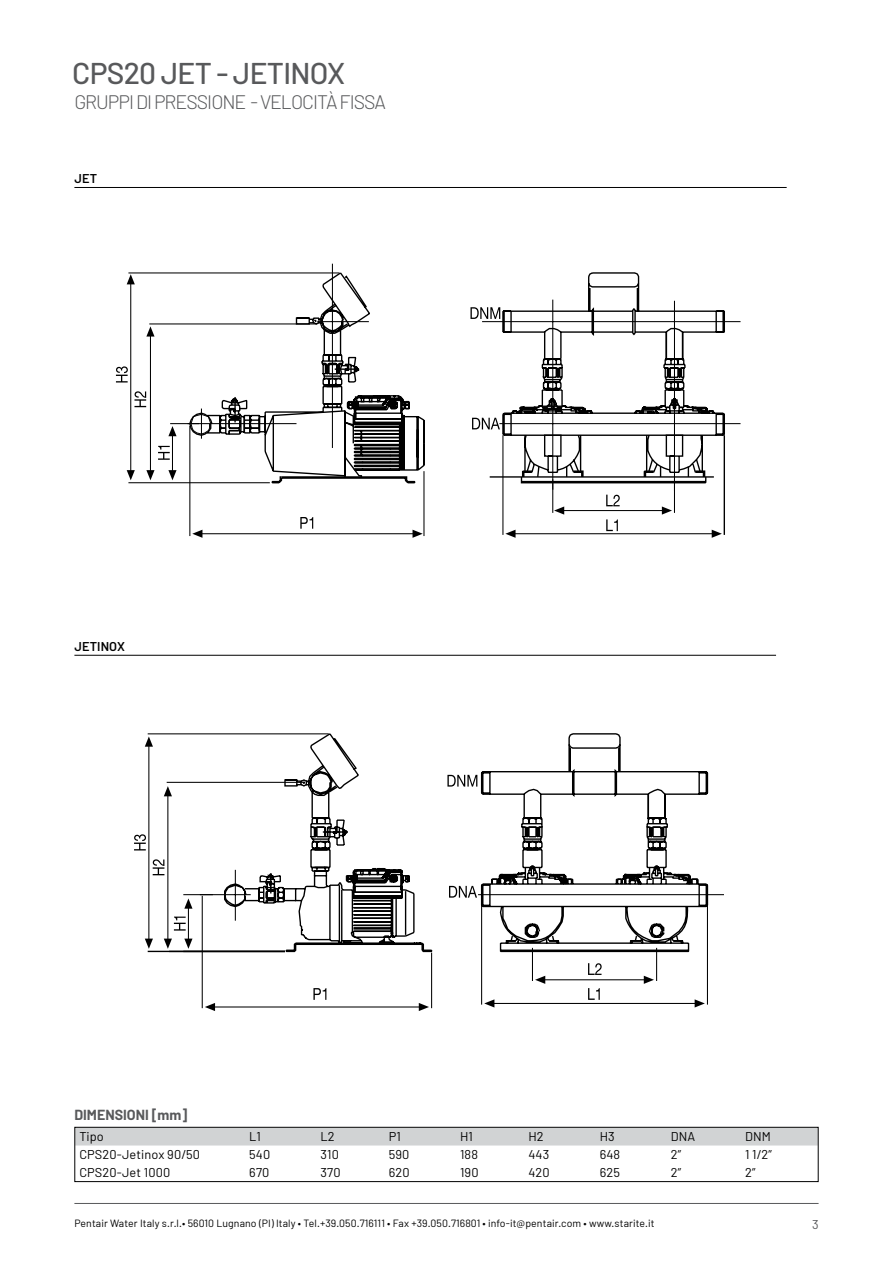
<style>
.page{position:relative;width:893px;height:1263px;background:#fff}
.page>*{position:absolute;margin:0;border:0;box-sizing:border-box;transform-origin:0 0}
.t1{font:500 30px "Barlow";letter-spacing:-.025em;color:#58595b}
.t2{font:300 19.5px "Barlow";letter-spacing:-.05em;color:#58595b}
.t3{font:700 14.25px "Barlow";color:#58595b}
.t4{font:12.75px "Barlow";letter-spacing:.01em;color:#000}
.t5{font:600 12.75px "Barlow";letter-spacing:.01em;color:#000}
.t6{font:12.75px "Barlow";color:#58595b}
.t7{font:10.5px "Barlow";letter-spacing:.01em;color:#000}
</style>
<div class="page">
<hr style="left:74px;top:1203px;width:745px;height:1px;background:#58595b">
<div style="left:76px;top:1129px;width:741px;height:16px;background:#d1d3d4"></div>
<div style="left:74px;top:1127px;width:745px;height:55px;border:1px solid #000"></div>
<hr style="left:74px;top:187px;width:713px;height:1px;background:#000">
<hr style="left:202px;top:533px;width:211px;height:1px;background:#000">
<hr style="left:423px;top:471px;width:1px;height:65px;background:#000">
<hr style="left:189px;top:426px;width:1px;height:110px;background:#000">
<svg style="left:192px;top:530px;width:10px;height:8px"></svg>
<svg style="left:413px;top:530px;width:10px;height:8px"></svg>
<hr style="left:332px;top:264px;width:1px;height:184px;background:#000">
<svg style="left:116px;top:271px;width:309px;height:214px"></svg>
<svg style="left:300px;top:517px;width:13px;height:12px"></svg>
<hr style="left:564px;top:510px;width:98px;height:1px;background:#000">
<hr style="left:552px;top:479px;width:1px;height:34px;background:#000">
<hr style="left:674px;top:479px;width:1px;height:34px;background:#000">
<svg style="left:662px;top:506px;width:10px;height:9px"></svg>
<svg style="left:554px;top:506px;width:10px;height:9px"></svg>
<hr style="left:724px;top:435px;width:1px;height:100px;background:#000">
<hr style="left:515px;top:533px;width:197px;height:1px;background:#000">
<hr style="left:502px;top:435px;width:1px;height:100px;background:#000">
<svg style="left:712px;top:530px;width:10px;height:8px"></svg>
<svg style="left:505px;top:530px;width:11px;height:8px"></svg>
<hr style="left:469px;top:264px;width:1px;height:184px;background:#000">
<hr style="left:499px;top:423px;width:241px;height:1px;background:#000">
<hr style="left:482px;top:321px;width:258px;height:1px;background:#000">
<svg style="left:469px;top:271px;width:257px;height:213px"></svg>
<svg style="left:606px;top:519px;width:12px;height:12px"></svg>
<svg style="left:606px;top:495px;width:14px;height:11px"></svg>
<svg style="left:469px;top:405px;width:246px;height:73px"></svg>
<svg style="left:469px;top:307px;width:31px;height:15px"></svg>
<hr style="left:74px;top:655px;width:702px;height:1px;background:#000">
<hr style="left:183px;top:894px;width:30px;height:1px;background:#000">
<hr style="left:188px;top:908px;width:1px;height:31px;background:#000">
<svg style="left:184px;top:898px;width:8px;height:11px"></svg>
<svg style="left:184px;top:938px;width:8px;height:11px"></svg>
<hr style="left:214px;top:1006px;width:205px;height:1px;background:#000">
<hr style="left:431px;top:952px;width:1px;height:56px;background:#000">
<hr style="left:202px;top:896px;width:1px;height:112px;background:#000">
<svg style="left:205px;top:1003px;width:10px;height:8px"></svg>
<svg style="left:419px;top:1003px;width:10px;height:8px"></svg>
<hr style="left:167px;top:782px;width:137px;height:1px;background:#000">
<hr style="left:167px;top:796px;width:1px;height:143px;background:#000">
<svg style="left:164px;top:786px;width:8px;height:10px"></svg>
<svg style="left:164px;top:938px;width:8px;height:11px"></svg>
<hr style="left:148px;top:733px;width:181px;height:1px;background:#000">
<hr style="left:148px;top:951px;width:137px;height:1px;background:#000">
<hr style="left:148px;top:746px;width:1px;height:193px;background:#000">
<svg style="left:145px;top:736px;width:8px;height:11px"></svg>
<svg style="left:145px;top:938px;width:8px;height:11px"></svg>
<hr style="left:200px;top:894px;width:51px;height:1px;background:#000">
<svg style="left:223px;top:733px;width:204px;height:220px"></svg>
<svg style="left:134px;top:834px;width:12px;height:16px"></svg>
<svg style="left:153px;top:859px;width:11px;height:16px"></svg>
<svg style="left:174px;top:916px;width:12px;height:14px"></svg>
<svg style="left:313px;top:988px;width:13px;height:12px"></svg>
<svg style="left:425px;top:775px;width:2px;height:11px"></svg>
<hr style="left:453px;top:952px;width:2px;height:56px;background:#000">
<hr style="left:445px;top:896px;width:1px;height:112px;background:#000">
<hr style="left:545px;top:979px;width:99px;height:1px;background:#000">
<hr style="left:532px;top:948px;width:1px;height:33px;background:#000">
<hr style="left:656px;top:948px;width:1px;height:33px;background:#000">
<svg style="left:644px;top:976px;width:10px;height:8px"></svg>
<svg style="left:535px;top:976px;width:10px;height:8px"></svg>
<hr style="left:494px;top:1003px;width:201px;height:1px;background:#000">
<hr style="left:481px;top:903px;width:1px;height:102px;background:#000">
<hr style="left:707px;top:903px;width:1px;height:102px;background:#000">
<svg style="left:695px;top:999px;width:10px;height:8px"></svg>
<svg style="left:484px;top:999px;width:10px;height:8px"></svg>
<hr style="left:478px;top:894px;width:246px;height:1px;background:#000">
<svg style="left:447px;top:733px;width:262px;height:220px"></svg>
<svg style="left:588px;top:988px;width:12px;height:12px"></svg>
<svg style="left:588px;top:963px;width:14px;height:12px"></svg>
<svg style="left:427px;top:866px;width:50px;height:87px"></svg>
<svg style="left:447px;top:775px;width:30px;height:11px"></svg>
<h1 class="t1" style="left:72px;top:55px;width:274px">CPS20 JET - JETINOX</h1>
<h2 class="t2" style="left:74px;top:90px;width:313px">GRUPPI DI PRESSIONE - VELOCITÀ FISSA</h2>
<p class="t5" style="left:74px;top:170px;width:24px">JET</p>
<p class="t5" style="left:74px;top:638px;width:52px">JETINOX</p>
<h3 class="t3" style="left:74px;top:1106px;width:114px">DIMENSIONI [mm]</h3>
<p class="t4" style="left:79px;top:1129px;width:26px">Tipo</p>
<p class="t4" style="left:249px;top:1129px;width:13px">L1</p>
<p class="t4" style="left:321px;top:1129px;width:16px">L2</p>
<p class="t4" style="left:389px;top:1129px;width:14px">P1</p>
<p class="t4" style="left:460px;top:1129px;width:14px">H1</p>
<p class="t4" style="left:528px;top:1129px;width:17px">H2</p>
<p class="t4" style="left:600px;top:1129px;width:17px">H3</p>
<p class="t4" style="left:671px;top:1129px;width:26px">DNA</p>
<p class="t4" style="left:745px;top:1129px;width:27px">DNM</p>
<p class="t4" style="left:79px;top:1146px;width:122px">CPS20-Jetinox 90/50</p>
<p class="t4" style="left:249px;top:1146px;width:23px">540</p>
<p class="t4" style="left:321px;top:1146px;width:20px">310</p>
<p class="t4" style="left:389px;top:1146px;width:22px">590</p>
<p class="t4" style="left:460px;top:1146px;width:19px">188</p>
<p class="t4" style="left:528px;top:1146px;width:22px">443</p>
<p class="t4" style="left:600px;top:1146px;width:22px">648</p>
<p class="t4" style="left:671px;top:1146px;width:12px">2”</p>
<p class="t4" style="left:745px;top:1146px;width:28px">1 1/2”</p>
<p class="t4" style="left:79px;top:1164px;width:92px">CPS20-Jet 1000</p>
<p class="t4" style="left:249px;top:1164px;width:22px">670</p>
<p class="t4" style="left:321px;top:1164px;width:22px">370</p>
<p class="t4" style="left:389px;top:1164px;width:22px">620</p>
<p class="t4" style="left:460px;top:1164px;width:20px">190</p>
<p class="t4" style="left:528px;top:1164px;width:23px">420</p>
<p class="t4" style="left:600px;top:1164px;width:22px">625</p>
<p class="t4" style="left:671px;top:1164px;width:12px">2”</p>
<p class="t4" style="left:745px;top:1164px;width:12px">2”</p>
<p class="t7" style="left:74px;top:1216px;width:582px">Pentair Water Italy s.r.l.• 56010 Lugnano (PI) Italy • Tel.+39.050.716111 • Fax +39.050.716801 • info-it@pentair.com • www.starite.it</p>
<p class="t6" style="left:812px;top:1216px;width:8px">3</p>
</div>
